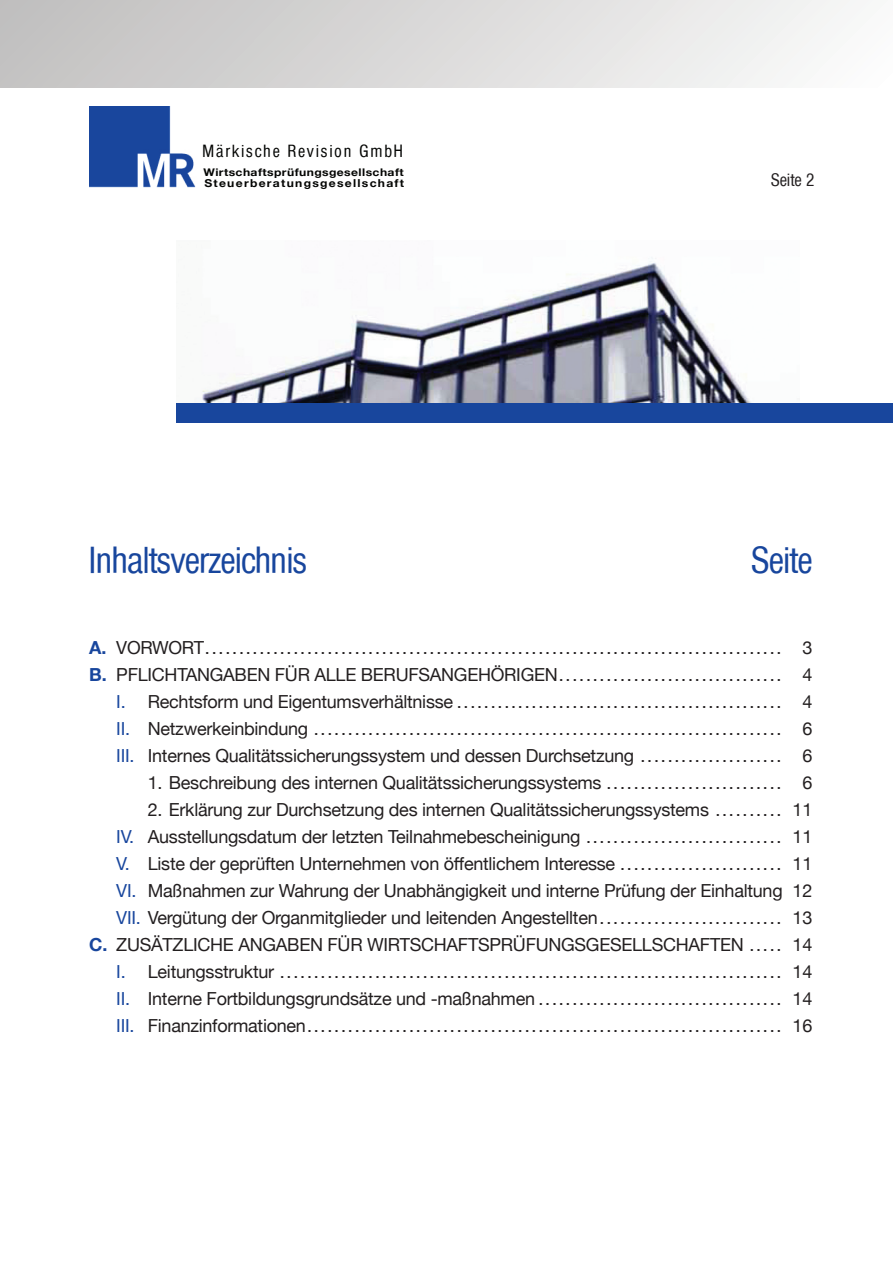
<style>
.page{position:relative;width:893px;height:1263px;background:#fff}
.page>*{position:absolute;margin:0;border:0;box-sizing:border-box;transform-origin:0 0}
.t1{font:300 37.5px "Helvetica Condensed BQ";letter-spacing:-.015em;color:#18469d}
.t2{font:18px/27px "Helvetica Neue";letter-spacing:-.015em;color:#231f20;text-align:right}
.t3{font:300 18px "Helvetica Condensed BQ";color:#231f20}
.t4{font:300 17.55px "Helvetica Condensed BQ";letter-spacing:.11em;color:#040503}
.t5{font:700 10.95px "Helvetica Neue";letter-spacing:.105em;color:#040503;scale:1.11 1}
.t6{font:700 10.5px "Helvetica Neue";letter-spacing:.035em;color:#040503;scale:1.15 1}
.s1{font-weight:700;color:#18469d}
.s2{color:#18469d}
</style>
<div class="page">
<img style="left:89px;top:106px;width:107px;height:82px">
<div style="left:0;top:0;width:893px;height:87px;background:linear-gradient(to right,#c0bfbe,#fafafa)"></div>
<img style="left:177px;top:257px;width:623px;height:147px">
<div style="left:177px;top:404px;width:716px;height:19px;background:#18469d"></div>
<p class="t4" style="left:203px;top:141px;width:202px">Märkische Revision GmbH</p>
<p class="t6" style="left:203px;top:164px;width:176px">Wirtschaftsprüfungsgesellschaft</p>
<p class="t5" style="left:204px;top:174px;width:182px">Steuerberatungsgesellschaft</p>
<p class="t3" style="left:771px;top:170px;width:45px">Seite 2</p>
<h1 class="t1" style="left:89px;top:539px;width:219px">Inhaltsverzeichnis</h1>
<h1 class="t1" style="left:751px;top:539px;width:63px">Seite</h1>
<p class="t2" style="left:89px;top:635px;width:725px"><span class="s1">A.</span> VORWORT ..................................................................................... 3<br><span class="s1">B.</span> PFLICHTANGABEN FÜR ALLE BERUFSANGEHÖRIGEN ................................. 4<br><span class="s2">I.</span> Rechtsform und Eigentumsverhältnisse ................................................ 4<br><span class="s2">II.</span> Netzwerkeinbindung ..................................................................... 6<br><span class="s2">III.</span> Internes Qualitätssicherungssystem und dessen Durchsetzung ..................... 6</p>
<p class="t2" style="left:148px;top:770px;width:666px">1. Beschreibung des internen Qualitätssicherungssystems .......................... 6</p>
<p class="t2" style="left:89px;top:797px;width:725px">2. Erklärung zur Durchsetzung des internen Qualitätssicherungssystems .......... 11<br><span class="s2">IV.</span> Ausstellungsdatum der letzten Teilnahmebescheinigung ............................. 11<br><span class="s2">V.</span> Liste der geprüften Unternehmen von öffentlichem Interesse ........................ 11<br><span class="s2">VI.</span> Maßnahmen zur Wahrung der Unabhängigkeit und interne Prüfung der Einhaltung 12<br><span class="s2">VII.</span> Vergütung der Organmitglieder und leitenden Angestellten ........................... 13<br><span class="s1">C.</span> ZUSÄTZLICHE ANGABEN FÜR WIRTSCHAFTSPRÜFUNGSGESELLSCHAFTEN ..... 14<br><span class="s2">I.</span> Leitungsstruktur .......................................................................... 14<br><span class="s2">II.</span> Interne Fortbildungsgrundsätze und -maßnahmen .................................... 14<br><span class="s2">III.</span> Finanzinformationen ...................................................................... 16</p>
</div>
